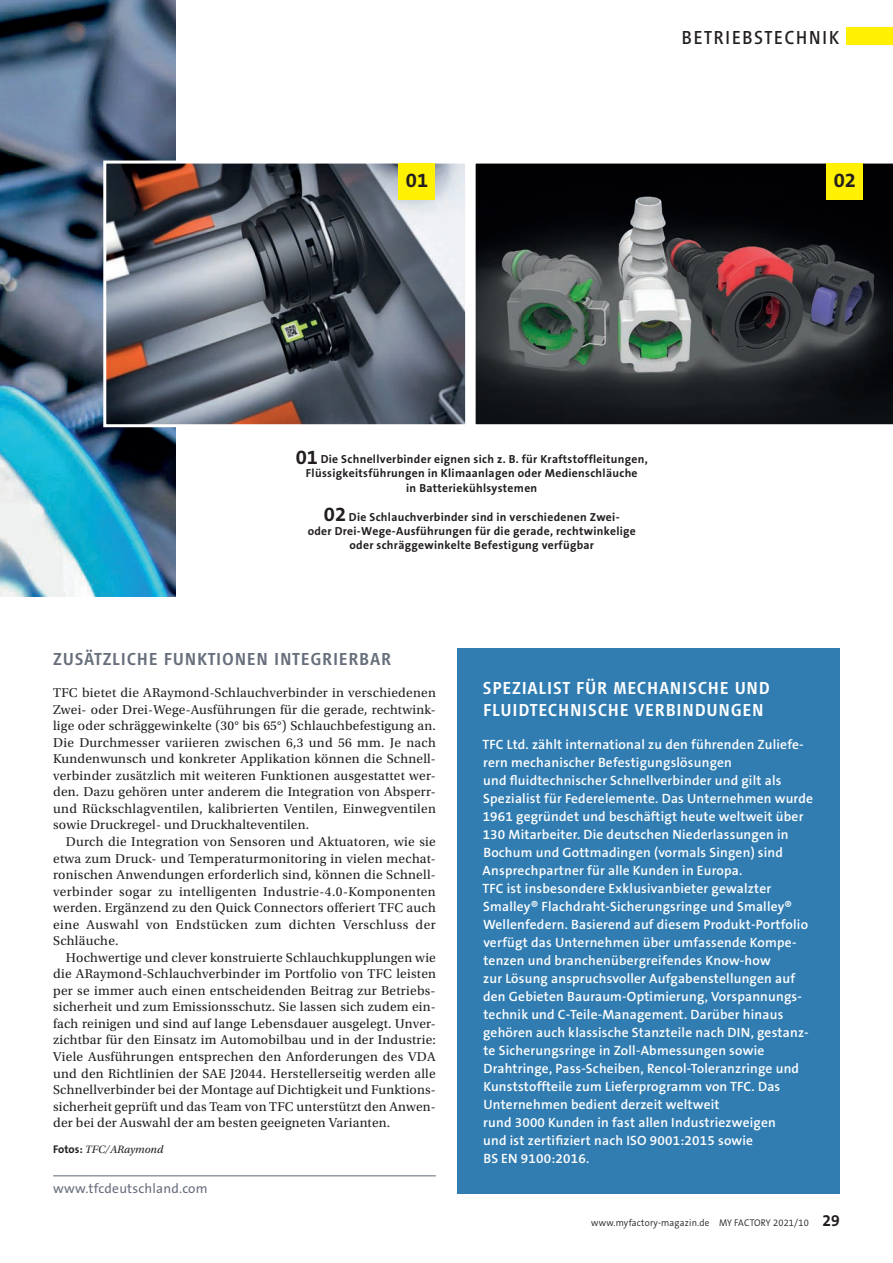
<style>
.page{position:relative;width:893px;height:1263px;background:#fff}
.page>*{position:absolute;margin:0;border:0;box-sizing:border-box;transform-origin:0 0}
.t1{font:700 20.25px "The Sans B7";color:#231f20}
.t2{font:19.5px "Vialog LT";letter-spacing:.07em;color:#231f20}
.t3{font:500 18px/22.5px "Vialog LT";letter-spacing:.04em;color:#fff}
.t4{font:500 18px "Vialog LT";letter-spacing:.04em;color:#676f7c}
.t5{font:13.5px/16.5px "Utopia Std";letter-spacing:.015em;color:#231f20;text-align:justify}
.t6{font:600 13.5px/18px "The Sans B6";letter-spacing:.015em;color:#fff}
.t7{font:13.5px "The Sans B5 Plain";letter-spacing:.015em;color:#676f7c}
.t8{font:700 11.7px/14.2px "The Sans B7";letter-spacing:.025em;color:#231f20;text-align:center}
.t9{font:italic 11.25px "Utopia Std";color:#231f20}
.t10{font:300 9.75px "The Sans B4";letter-spacing:.02em;color:#231f20;scale:.95 1}
.s1{font-size:20.25px}
.s2{font-family:"The Sans B7";font-weight:700;font-style:normal}
.s3{font-family:"The Sans B7";font-weight:700;font-size:16.5px}
</style>
<div class="page">
<img style="left:0;top:0;width:176px;height:597px">
<hr style="left:53px;top:1175px;width:383px;height:1px;background:#676f7c">
<div style="left:457px;top:648px;width:383px;height:545px;background:#317db2"></div>
<img style="left:107px;top:165px;width:357px;height:258px">
<div style="left:103px;top:161px;width:365px;height:266px;border:3px solid #fff"></div>
<svg style="left:475px;top:163px;width:418px;height:262px;background:#333435"></svg>
<div style="left:846px;top:28px;width:47px;height:17px;background:#fff101"></div>
<div style="left:399px;top:163px;width:36px;height:36px;background:#fff101"></div>
<div style="left:827px;top:163px;width:36px;height:36px;background:#fff101"></div>
<h2 class="t2" style="left:682px;top:26px;width:159px">BETRIEBSTECHNIK</h2>
<h1 class="t1" style="left:406px;top:169px;width:24px">01</h1>
<h1 class="t1" style="left:834px;top:169px;width:24px">02</h1>
<p class="t8" style="left:296px;top:452px;width:354px"><span class="s1">01</span> Die Schnellverbinder eignen sich z. B. für Kraftstoffleitungen,<br>Flüssigkeitsführungen in Klimaanlagen oder Medienschläuche<br>in Batteriekühlsystemen</p>
<p class="t8" style="left:308px;top:510px;width:330px"><span class="s1">02</span> Die Schlauchverbinder sind in verschiedenen Zwei-<br>oder Drei-Wege-Ausführungen für die gerade, rechtwinkelige oder schräggewinkelte Befestigung verfügbar</p>
<h3 class="t4" style="left:53px;top:649px;width:340px">ZUSÄTZLICHE FUNKTIONEN INTEGRIERBAR</h3>
<p class="t5" style="left:53px;top:685px;width:384px">TFC bietet die ARaymond-Schlauchverbinder in verschiedenen Zwei- oder Drei-Wege-Ausführungen für die gerade, rechtwink&shy;lige oder schräggewinkelte (30° bis 65°) Schlauchbefestigung an.<br>Die Durchmesser variieren zwischen 6,3 und 56 mm. Je nach Kundenwunsch und konkreter Applikation können die Schnell&shy;verbinder zusätzlich mit weiteren Funktionen ausgestattet wer&shy;den. Dazu gehören unter anderem die Integration von Absperr&shy;und Rückschlagventilen, kalibrierten Ventilen, Einwegventilen sowie Druckregel- und Druckhalteventilen.</p>
<p class="t5" style="left:53px;top:833px;width:384px;text-indent:13px">Durch die Integration von Sensoren und Aktuatoren, wie sie etwa zum Druck- und Temperaturmonitoring in vielen mechat&shy;ronischen Anwendungen erforderlich sind, können die Schnell&shy;verbinder sogar zu intelligenten Industrie-4.0-Komponenten werden. Ergänzend zu den Quick Connectors offeriert TFC auch eine Auswahl von Endstücken zum dichten Verschluss der Schläuche.</p>
<p class="t5" style="left:53px;top:949px;width:384px;text-indent:13px">Hochwertige und clever konstruierte Schlauchkupplungen wie die ARaymond-Schlauchverbinder im Portfolio von TFC leisten per se immer auch einen entscheidenden Beitrag zur Betriebs&shy;sicherheit und zum Emissionsschutz. Sie lassen sich zudem ein&shy;fach reinigen und sind auf lange Lebensdauer ausgelegt. Unver&shy;zichtbar für den Einsatz im Automobilbau und in der Industrie:<br>Viele Ausführungen entsprechen den Anforderungen des VDA und den Richtlinien der SAE J2044. Herstellerseitig werden alle Schnellverbinder bei der Montage auf Dichtigkeit und Funktions&shy;sicherheit geprüft und das Team von TFC unterstützt den Anwen&shy;der bei der Auswahl der am besten geeigneten Varianten.</p>
<p class="t9" style="left:53px;top:1144px;width:112px"><span class="s2">Fotos:</span> TFC/ARaymond</p>
<p class="t7" style="left:53px;top:1181px;width:156px">www.tfcdeutschland.com</p>
<h3 class="t3" style="left:483px;top:676px;width:289px">SPEZIALIST FÜR MECHANISCHE UND<br>FLUIDTECHNISCHE VERBINDUNGEN</h3>
<p class="t6" style="left:482px;top:736px;width:332px">TFC Ltd. zählt international zu den führenden Zuliefe&shy;rern mechanischer Befestigungslösungen<br>und fluidtechnischer Schnellverbinder und gilt als Spezialist für Federelemente. Das Unternehmen wurde 1961 gegründet und beschäftigt heute weltweit über 130 Mitarbeiter. Die deutschen Niederlassungen in Bochum und Gottmadingen (vormals Singen) sind Ansprechpartner für alle Kunden in Europa.<br>TFC ist insbesondere Exklusivanbieter gewalzter Smalley® Flachdraht-Sicherungsringe und Smalley® Wellenfedern. Basierend auf diesem Produkt-Portfolio verfügt das Unternehmen über umfassende Kompe&shy;tenzen und branchenübergreifendes Know-how<br>zur Lösung anspruchsvoller Aufgabenstellungen auf den Gebieten Bauraum-Optimierung, Vorspannungs&shy;technik und C-Teile-Management. Darüber hinaus gehören auch klassische Stanzteile nach DIN, gestanz&shy;te Sicherungsringe in Zoll-Abmessungen sowie Drahtringe, Pass-Scheiben, Rencol-Toleranzringe und Kunststoffteile zum Lieferprogramm von TFC. Das Unternehmen bedient derzeit weltweit<br>rund 3000 Kunden in fast allen Industriezweigen<br>und ist zertifiziert nach ISO 9001:2015 sowie<br>BS EN 9100:2016.</p>
<p class="t10" style="left:591px;top:1218px;width:263px">www.myfactory-magazin.de MY FACTORY 2021/10 <span class="s3">29</span></p>
</div>
